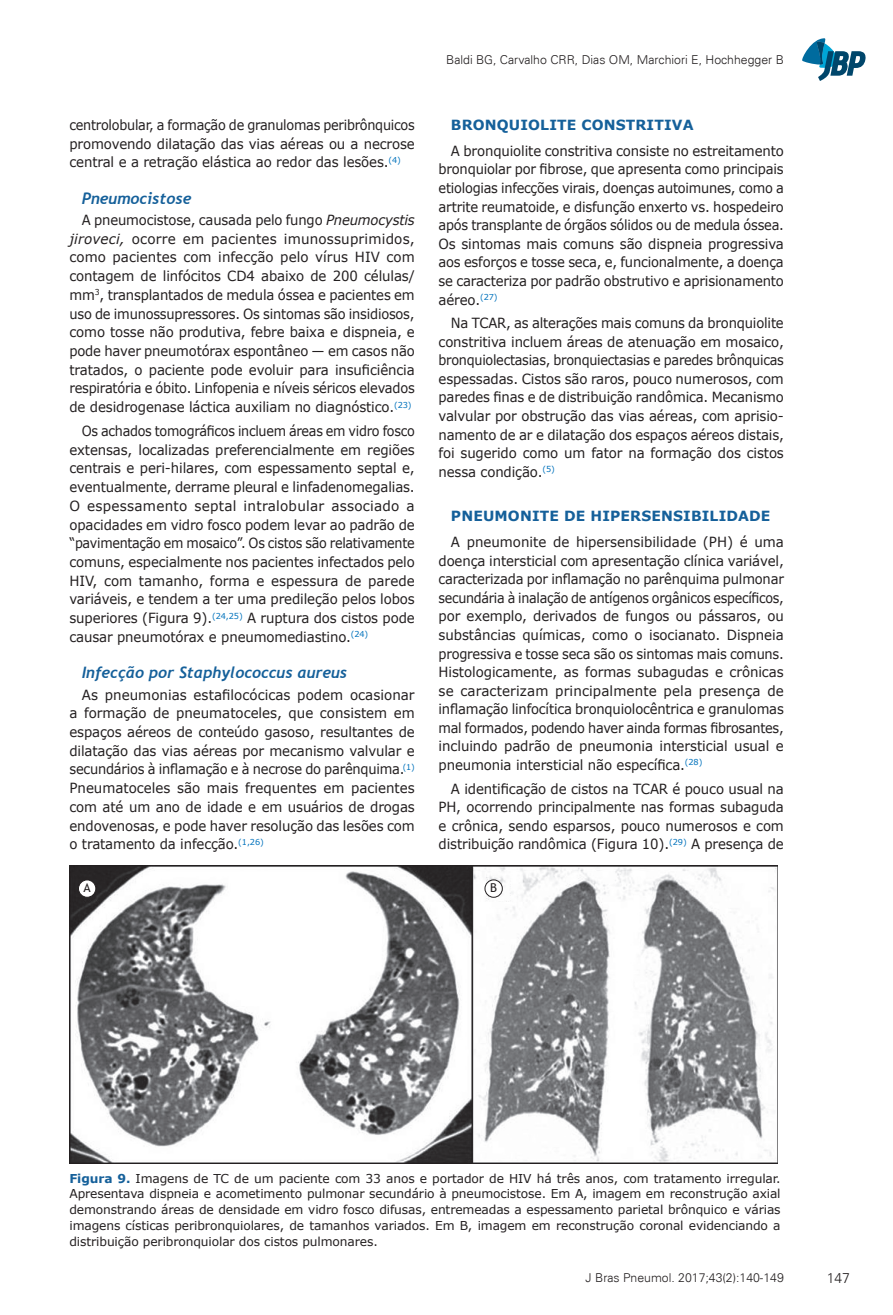
<style>
.page{position:relative;width:893px;height:1315px;background:#fff}
.page>*{position:absolute;margin:0;border:0;box-sizing:border-box;transform-origin:0 0}
.Sub_2{font:italic 700 15.75px "Trebuchet";color:#15609a}
.Corpo_PT{font:14px/18.6px "Verdana";letter-spacing:-.01em;color:#231f20;text-align:justify;scale:.96 1}
.Corpo_PT-2{font:14px/18.7px "Verdana";letter-spacing:-.01em;color:#231f20;text-align:justify;scale:.94 1}
.Corpo_PT-3{font:14px/18.6px "Verdana";letter-spacing:-.01em;color:#231f20;text-align:justify;scale:.95 1}
.Corpo_PT-4{font:14px/18.7px "Verdana";letter-spacing:-.01em;color:#231f20;text-align:justify;scale:.91 1}
.Corpo_PT-5{font:14px/18.7px "Verdana";letter-spacing:-.01em;color:#231f20;text-align:justify;scale:.92 1}
.Sub_1{font:700 14px "Verdana";letter-spacing:.01em;color:#15609a}
.t1{font:300 14px "Univers";color:#231f20}
.Legendas{font:12.25px/15.8px "Verdana";letter-spacing:-.01em;color:#231f20;text-align:justify}
.t2{font:300 12.25px "Univers";color:#231f20}
.t3{font:12.25px "Trebuchet MS";color:#231f20}
.s1{font-style:italic}
.s2{font-weight:700;color:#15609a}
</style>
<div class="page">
<svg style="left:802px;top:38px;width:64px;height:43px"></svg>
<img style="left:69px;top:865px;width:709px;height:298px">
<div style="left:78px;top:880px;width:18px;height:17px;background:#fff;border-radius:50%"></div>
<div style="left:78px;top:879px;width:18px;height:18px;border:1px solid #231f20;border-radius:50%"></div>
<div style="left:485px;top:880px;width:17px;height:17px;background:#fff;border-radius:50%"></div>
<div style="left:484px;top:879px;width:19px;height:18px;border:1px solid #231f20;border-radius:50%"></div>
<p class="Corpo_PT-5" style="left:69px;top:115px;width:377px">centrolobular, a formação de granulomas peribrônquicos promovendo dilatação das vias aéreas ou a necrose central e a retração elástica ao redor das lesões.<sup>(4)</sup></p>
<p class="Sub_2" style="left:82px;top:188px;width:111px">Pneumocistose</p>
<p class="Corpo_PT-2" style="left:69px;top:210px;width:369px;text-indent:12px">A pneumocistose, causada pelo fungo <span class="s1">Pneumocystis jiroveci,</span> ocorre em pacientes imunossuprimidos, como pacientes com infecção pelo vírus HIV com contagem de linfócitos CD4 abaixo de 200 células/ mm<sup>3</sup>, transplantados de medula óssea e pacientes em uso de imunossupressores. Os sintomas são insidiosos, como tosse não produtiva, febre baixa e dispneia, e pode haver pneumotórax espontâneo — em casos não tratados, o paciente pode evoluir para insuficiência respiratória e óbito. Linfopenia e níveis séricos elevados de desidrogenase láctica auxiliam no diagnóstico.<sup>(23)</sup></p>
<p class="Corpo_PT-4" style="left:69px;top:421px;width:381px;text-indent:12px">Os achados tomográficos incluem áreas em vidro fosco extensas, localizadas preferencialmente em regiões centrais e peri-hilares, com espessamento septal e, eventualmente, derrame pleural e linfadenomegalias.<br>O espessamento septal intralobular associado a opacidades em vidro fosco podem levar ao padrão de “pavimentação em mosaico”. Os cistos são relativamente comuns, especialmente nos pacientes infectados pelo HIV, com tamanho, forma e espessura de parede variáveis, e tendem a ter uma predileção pelos lobos superiores (Figura 9).<sup>(24,25)</sup> A ruptura dos cistos pode causar pneumotórax e pneumomediastino.<sup>(24)</sup></p>
<p class="Sub_2" style="left:82px;top:663px;width:267px">Infecção por Staphylococcus aureus</p>
<p class="Corpo_PT" style="left:69px;top:685px;width:361px;text-indent:12px">As pneumonias estafilocócicas podem ocasionar a formação de pneumatoceles, que consistem em espaços aéreos de conteúdo gasoso, resultantes de dilatação das vias aéreas por mecanismo valvular e secundários à inflamação e à necrose do parênquima.<sup>(1)<br></sup>Pneumatoceles são mais frequentes em pacientes com até um ano de idade e em usuários de drogas endovenosas, e pode haver resolução das lesões com o tratamento da infecção.<sup>(1,26)</sup></p>
<p class="t2" style="left:446px;top:52px;width:339px">Baldi BG, Carvalho CRR, Dias OM, Marchiori E, Hochhegger B</p>
<p class="Sub_1" style="left:451px;top:115px;width:244px">BRONQUIOLITE CONSTRITIVA</p>
<p class="Corpo_PT-3" style="left:439px;top:141px;width:365px;text-indent:12px">A bronquiolite constritiva consiste no estreitamento bronquiolar por fibrose, que apresenta como principais etiologias infecções virais, doenças autoimunes, como a artrite reumatoide, e disfunção enxerto vs. hospedeiro após transplante de órgãos sólidos ou de medula óssea.<br>Os sintomas mais comuns são dispneia progressiva aos esforços e tosse seca, e, funcionalmente, a doença se caracteriza por padrão obstrutivo e aprisionamento aéreo.<sup>(27)</sup></p>
<p class="Corpo_PT-2" style="left:439px;top:313px;width:369px;text-indent:12px">Na TCAR, as alterações mais comuns da bronquiolite constritiva incluem áreas de atenuação em mosaico, bronquiolectasias, bronquiectasias e paredes brônquicas espessadas. Cistos são raros, pouco numerosos, com paredes finas e de distribuição randômica. Mecanismo valvular por obstrução das vias aéreas, com aprisio&shy;namento de ar e dilatação dos espaços aéreos distais, foi sugerido como um fator na formação dos cistos nessa condição.<sup>(5)</sup></p>
<p class="Sub_1" style="left:451px;top:506px;width:321px">PNEUMONITE DE HIPERSENSIBILIDADE</p>
<p class="Corpo_PT" style="left:439px;top:532px;width:361px;text-indent:12px">A pneumonite de hipersensibilidade (PH) é uma doença intersticial com apresentação clínica variável, caracterizada por inflamação no parênquima pulmonar secundária à inalação de antígenos orgânicos específicos, por exemplo, derivados de fungos ou pássaros, ou substâncias químicas, como o isocianato. Dispneia progressiva e tosse seca são os sintomas mais comuns.<br>Histologicamente, as formas subagudas e crônicas se caracterizam principalmente pela presença de inflamação linfocítica bronquiolocêntrica e granulomas mal formados, podendo haver ainda formas fibrosantes, incluindo padrão de pneumonia intersticial usual e pneumonia intersticial não específica.<sup>(28)</sup></p>
<p class="Corpo_PT-3" style="left:439px;top:779px;width:365px;text-indent:12px">A identificação de cistos na TCAR é pouco usual na PH, ocorrendo principalmente nas formas subaguda e crônica, sendo esparsos, pouco numerosos e com distribuição randômica (Figura 10).<sup>(29)</sup> A presença de</p>
<p class="t3" style="left:84px;top:880px;width:9px">A</p>
<p class="t3" style="left:490px;top:880px;width:8px">B</p>
<p class="Legendas" style="left:69px;top:1170px;width:713px"><span class="s2">Figura 9.</span> Imagens de TC de um paciente com 33 anos e portador de HIV há três anos, com tratamento irregular.<br>Apresentava dispneia e acometimento pulmonar secundário à pneumocistose. Em A, imagem em reconstrução axial demonstrando áreas de densidade em vidro fosco difusas, entremeadas a espessamento parietal brônquico e várias imagens císticas peribronquiolares, de tamanhos variados. Em B, imagem em reconstrução coronal evidenciando a distribuição peribronquiolar dos cistos pulmonares.</p>
<p class="t2" style="left:586px;top:1270px;width:200px">J Bras Pneumol. 2017;43(2):140-149</p>
<p class="t1" style="left:827px;top:1269px;width:25px">147</p>
</div>
